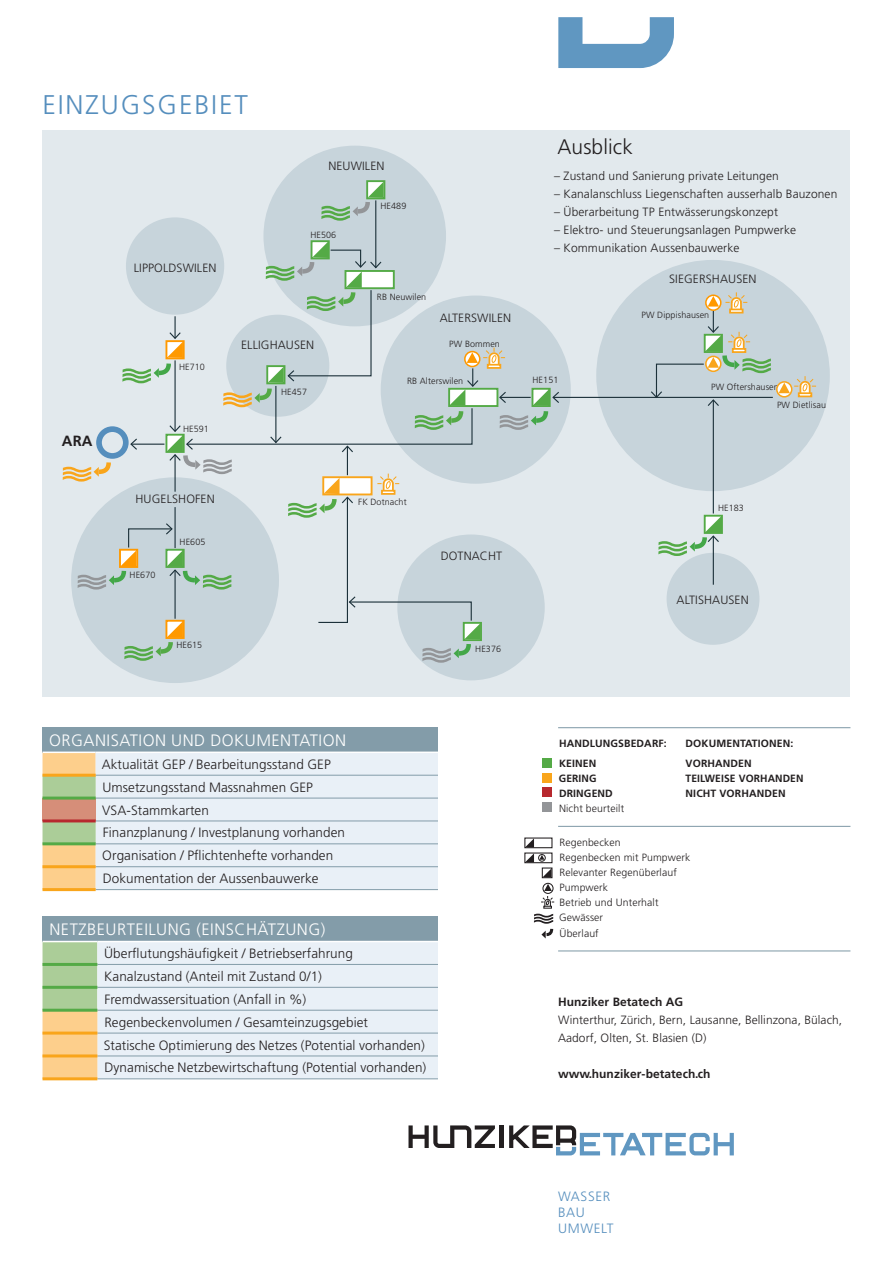
<style>
.page{position:relative;width:893px;height:1263px;background:#fff}
.page>*{position:absolute;margin:0;border:0;box-sizing:border-box;transform-origin:0 0}
.t1{font:300 27px "Frutiger LT Std";letter-spacing:.07em;color:#558ebd}
.t2{font:300 21px "Frutiger LT Std";letter-spacing:.005em;color:#231f20}
.t3{font:300 16.5px "Frutiger LT Std";letter-spacing:.03em;color:#fff}
.t4{font:700 14.85px "Frutiger LT Std";color:#231f20}
.t5{font:300 13.5px/23px "Frutiger LT Std";letter-spacing:.005em;color:#231f20}
.t6{font:300 13.5px/16.2px "Frutiger LT Std";letter-spacing:.05em;color:#558ebd}
.t7{font:300 12px/18px "Frutiger LT Std";letter-spacing:.01em;color:#231f20}
.t8{font:700 12px "Frutiger LT Std";letter-spacing:.005em;color:#231f20}
.t9{font:300 10.5px/15px "Frutiger LT Std";letter-spacing:.01em;color:#231f20}
.t10{font:700 10.5px "Frutiger LT Std";letter-spacing:.01em;color:#231f20}
.t11{font:300 9px/18px "Frutiger LT Std";letter-spacing:.01em;color:#231f20}
</style>
<div class="page">
<div style="left:43px;top:130px;width:807px;height:566px;background:#e2e9ed"></div>
<div style="left:667px;top:553px;width:92px;height:92px;background:#c7d4db;border-radius:50%"></div>
<div style="left:397px;top:534px;width:148px;height:146px;background:#c7d4db;border-radius:50%"></div>
<div style="left:263px;top:146px;width:183px;height:180px;background:#c7d4db;border-radius:50%"></div>
<div style="left:126px;top:217px;width:98px;height:98px;background:#c7d4db;border-radius:50%"></div>
<div style="left:71px;top:477px;width:208px;height:206px;background:#c7d4db;border-radius:50%"></div>
<div style="left:596px;top:260px;width:234px;height:231px;background:#c7d4db;border-radius:50%"></div>
<svg style="left:366px;top:180px;width:19px;height:19px"></svg>
<svg style="left:311px;top:240px;width:19px;height:2px"></svg>
<svg style="left:704px;top:515px;width:19px;height:19px"></svg>
<hr style="left:713px;top:536px;width:1px;height:49px;background:#1c313a">
<hr style="left:713px;top:400px;width:1px;height:113px;background:#1c313a">
<hr style="left:375px;top:200px;width:1px;height:68px;background:#1c313a">
<hr style="left:553px;top:397px;width:220px;height:1px;background:#1c313a">
<div style="left:776px;top:381px;width:16px;height:17px;border:2px solid #f9a51b;border-radius:50%"></div>
<div style="left:43px;top:727px;width:395px;height:25px;background:#839ca9"></div>
<div style="left:96px;top:753px;width:342px;height:136px;background:#e9f0f7"></div>
<svg style="left:43px;top:753px;width:53px;height:135px;background:#dccd90"></svg>
<div style="left:43px;top:798px;width:53px;height:23px;background:#d68e79"></div>
<hr style="left:96px;top:775px;width:342px;height:1px;background:#839ca9">
<hr style="left:96px;top:798px;width:342px;height:1px;background:#839ca9">
<hr style="left:96px;top:820px;width:342px;height:1px;background:#839ca9">
<hr style="left:96px;top:843px;width:342px;height:1px;background:#839ca9">
<hr style="left:96px;top:866px;width:342px;height:1px;background:#839ca9">
<hr style="left:96px;top:889px;width:342px;height:1px;background:#839ca9">
<hr style="left:96px;top:751px;width:342px;height:2px;background:#fff">
<hr style="left:43px;top:774px;width:53px;height:3px;background:#f9a51b">
<hr style="left:43px;top:751px;width:53px;height:2px;background:#fff">
<hr style="left:43px;top:796px;width:53px;height:3px;background:#54aa46">
<hr style="left:43px;top:819px;width:53px;height:3px;background:#b7282e">
<hr style="left:43px;top:842px;width:53px;height:3px;background:#54aa46">
<hr style="left:43px;top:865px;width:53px;height:3px;background:#f9a51b">
<hr style="left:43px;top:888px;width:53px;height:3px;background:#f9a51b">
<div style="left:43px;top:916px;width:395px;height:25px;background:#839ca9"></div>
<div style="left:97px;top:942px;width:341px;height:136px;background:#e9f0f7"></div>
<svg style="left:43px;top:942px;width:54px;height:135px;background:#d3cd90"></svg>
<hr style="left:97px;top:964px;width:341px;height:1px;background:#839ca9">
<hr style="left:97px;top:987px;width:341px;height:1px;background:#839ca9">
<hr style="left:97px;top:1010px;width:341px;height:1px;background:#839ca9">
<hr style="left:97px;top:1033px;width:341px;height:1px;background:#839ca9">
<hr style="left:97px;top:1055px;width:341px;height:1px;background:#839ca9">
<hr style="left:97px;top:1078px;width:341px;height:1px;background:#839ca9">
<hr style="left:43px;top:963px;width:54px;height:3px;background:#54aa46">
<hr style="left:43px;top:986px;width:54px;height:3px;background:#54aa46">
<hr style="left:43px;top:1009px;width:54px;height:3px;background:#54aa46">
<hr style="left:43px;top:1031px;width:54px;height:3px;background:#f9a51b">
<hr style="left:43px;top:1054px;width:54px;height:3px;background:#f9a51b">
<hr style="left:43px;top:1077px;width:54px;height:3px;background:#f9a51b">
<div style="left:524px;top:837px;width:28px;height:11px;border:1px solid #231f20"></div>
<svg style="left:525px;top:838px;width:9px;height:9px"></svg>
<div style="left:542px;top:867px;width:10px;height:11px;border:1px solid #231f20"></div>
<svg style="left:543px;top:868px;width:9px;height:9px"></svg>
<div style="left:542px;top:883px;width:12px;height:11px;border:1px solid #231f20;border-radius:50%"></div>
<div style="left:524px;top:852px;width:28px;height:11px;border:1px solid #231f20"></div>
<div style="left:538px;top:854px;width:8px;height:7px;border:1px solid #231f20;border-radius:50%"></div>
<svg style="left:525px;top:853px;width:19px;height:9px"></svg>
<svg style="left:658px;top:516px;width:63px;height:40px"></svg>
<svg style="left:321px;top:182px;width:63px;height:39px"></svg>
<hr style="left:558px;top:727px;width:292px;height:1px;background:#839ca9">
<hr style="left:558px;top:826px;width:292px;height:1px;background:#839ca9">
<hr style="left:558px;top:950px;width:292px;height:1px;background:#839ca9">
<div style="left:542px;top:758px;width:10px;height:9px;background:#54aa46"></div>
<div style="left:542px;top:773px;width:10px;height:9px;background:#f9a51b"></div>
<div style="left:542px;top:787px;width:10px;height:10px;background:#b7282e"></div>
<div style="left:542px;top:802px;width:10px;height:10px;background:#939598"></div>
<hr style="left:500px;top:1125px;width:4px;height:23px;background:#231f20">
<svg style="left:408px;top:1125px;width:87px;height:23px"></svg>
<svg style="left:509px;top:1125px;width:225px;height:30px"></svg>
<svg style="left:558px;top:17px;width:116px;height:51px"></svg>
<svg style="left:534px;top:884px;width:21px;height:54px"></svg>
<svg style="left:779px;top:376px;width:37px;height:22px"></svg>
<svg style="left:650px;top:292px;width:121px;height:115px"></svg>
<svg style="left:63px;top:242px;width:497px;height:421px"></svg>
<h1 class="t1" style="left:42px;top:89px;width:207px">EINZUGSGEBIET</h1>
<p class="t7" style="left:134px;top:259px;width:84px">LIPPOLDSWILEN</p>
<p class="t11" style="left:179px;top:358px;width:27px">HE710</p>
<p class="t7" style="left:328px;top:157px;width:58px">NEUWILEN</p>
<p class="t11" style="left:310px;top:226px;width:27px">HE506</p>
<p class="t11" style="left:380px;top:197px;width:27px">HE489</p>
<p class="t7" style="left:241px;top:336px;width:75px">ELLIGHAUSEN</p>
<p class="t11" style="left:377px;top:288px;width:51px">RB Neuwilen</p>
<p class="t7" style="left:440px;top:309px;width:73px">ALTERSWILEN</p>
<p class="t11" style="left:449px;top:335px;width:52px">PW Bommen</p>
<p class="t4" style="left:62px;top:432px;width:32px">ARA</p>
<p class="t11" style="left:183px;top:420px;width:27px">HE591</p>
<p class="t7" style="left:136px;top:490px;width:81px">HUGELSHOFEN</p>
<p class="t11" style="left:130px;top:566px;width:27px">HE670</p>
<p class="t11" style="left:180px;top:533px;width:27px">HE605</p>
<p class="t11" style="left:281px;top:383px;width:27px">HE457</p>
<p class="t11" style="left:407px;top:372px;width:58px">RB Alterswilen</p>
<p class="t11" style="left:358px;top:493px;width:50px">FK Dotnacht</p>
<p class="t7" style="left:441px;top:547px;width:63px">DOTNACHT</p>
<p class="t11" style="left:176px;top:636px;width:27px">HE615</p>
<p class="t11" style="left:475px;top:639px;width:27px">HE376</p>
<h2 class="t2" style="left:557px;top:135px;width:77px">Ausblick</h2>
<p class="t7" style="left:554px;top:167px;width:226px">– Zustand und Sanierung private Leitungen</p>
<p class="t7" style="left:554px;top:185px;width:285px">– Kanalanschluss Liegenschaften ausserhalb Bauzonen</p>
<p class="t7" style="left:554px;top:203px;width:225px">– Überarbeitung TP Entwässerungskonzept</p>
<p class="t7" style="left:554px;top:221px;width:244px">– Elektro- und Steuerungsanlagen Pumpwerke</p>
<p class="t7" style="left:554px;top:239px;width:187px">– Kommunikation Aussenbauwerke</p>
<p class="t7" style="left:669px;top:270px;width:89px">SIEGERSHAUSEN</p>
<p class="t11" style="left:533px;top:371px;width:27px">HE151</p>
<p class="t11" style="left:641px;top:306px;width:69px">PW Dippishausen</p>
<p class="t11" style="left:777px;top:378px;width:50px;text-indent:-66px">PW Oftershausen<br>PW Dietlisau</p>
<p class="t11" style="left:718px;top:499px;width:27px">HE183</p>
<p class="t7" style="left:677px;top:591px;width:74px">ALTISHAUSEN</p>
<p class="t3" style="left:49px;top:731px;width:299px">ORGANISATION UND DOKUMENTATION</p>
<p class="t5" style="left:102px;top:753px;width:245px">Aktualität GEP / Bearbeitungsstand GEP Umsetzungsstand Massnahmen GEP VSA-Stammkarten<br>Finanzplanung / Investplanung vorhanden Organisation / Pflichtenhefte vorhanden Dokumentation der Aussenbauwerke</p>
<p class="t3" style="left:49px;top:920px;width:278px">NETZBEURTEILUNG (EINSCHÄTZUNG)</p>
<p class="t5" style="left:104px;top:942px;width:324px">Überflutungshäufigkeit / Betriebserfahrung Kanalzustand (Anteil mit Zustand 0/1)<br>Fremdwassersituation (Anfall in %)<br>Regenbeckenvolumen / Gesamteinzugsgebiet<br>Statische Optimierung des Netzes (Potential vorhanden)<br>Dynamische Netzbewirtschaftung (Potential vorhanden)</p>
<p class="t10" style="left:559px;top:737px;width:109px">HANDLUNGSBEDARF:</p>
<p class="t10" style="left:686px;top:737px;width:109px">DOKUMENTATIONEN:</p>
<p class="t10" style="left:559px;top:757px;width:39px">KEINEN</p>
<p class="t10" style="left:686px;top:757px;width:68px">VORHANDEN</p>
<p class="t10" style="left:559px;top:772px;width:39px">GERING</p>
<p class="t10" style="left:686px;top:772px;width:119px">TEILWEISE VORHANDEN</p>
<p class="t10" style="left:559px;top:787px;width:55px">DRINGEND</p>
<p class="t10" style="left:686px;top:787px;width:102px">NICHT VORHANDEN</p>
<p class="t9" style="left:559px;top:801px;width:67px">Nicht beurteilt</p>
<p class="t9" style="left:559px;top:835px;width:133px">Regenbecken<br>Regenbecken mit Pumpwerk<br>Relevanter Regenüberlauf<br>Pumpwerk<br>Betrieb und Unterhalt<br>Gewässer<br>Überlauf</p>
<p class="t8" style="left:558px;top:995px;width:126px">Hunziker Betatech AG</p>
<p class="t7" style="left:558px;top:1011px;width:286px">Winterthur, Zürich, Bern, Lausanne, Bellinzona, Bülach,<br>Aadorf, Olten, St. Blasien (D)</p>
<p class="t8" style="left:558px;top:1067px;width:154px">www.hunziker-betatech.ch</p>
<p class="t6" style="left:558px;top:1188px;width:57px">WASSER<br>BAU<br>UMWELT</p>
</div>
